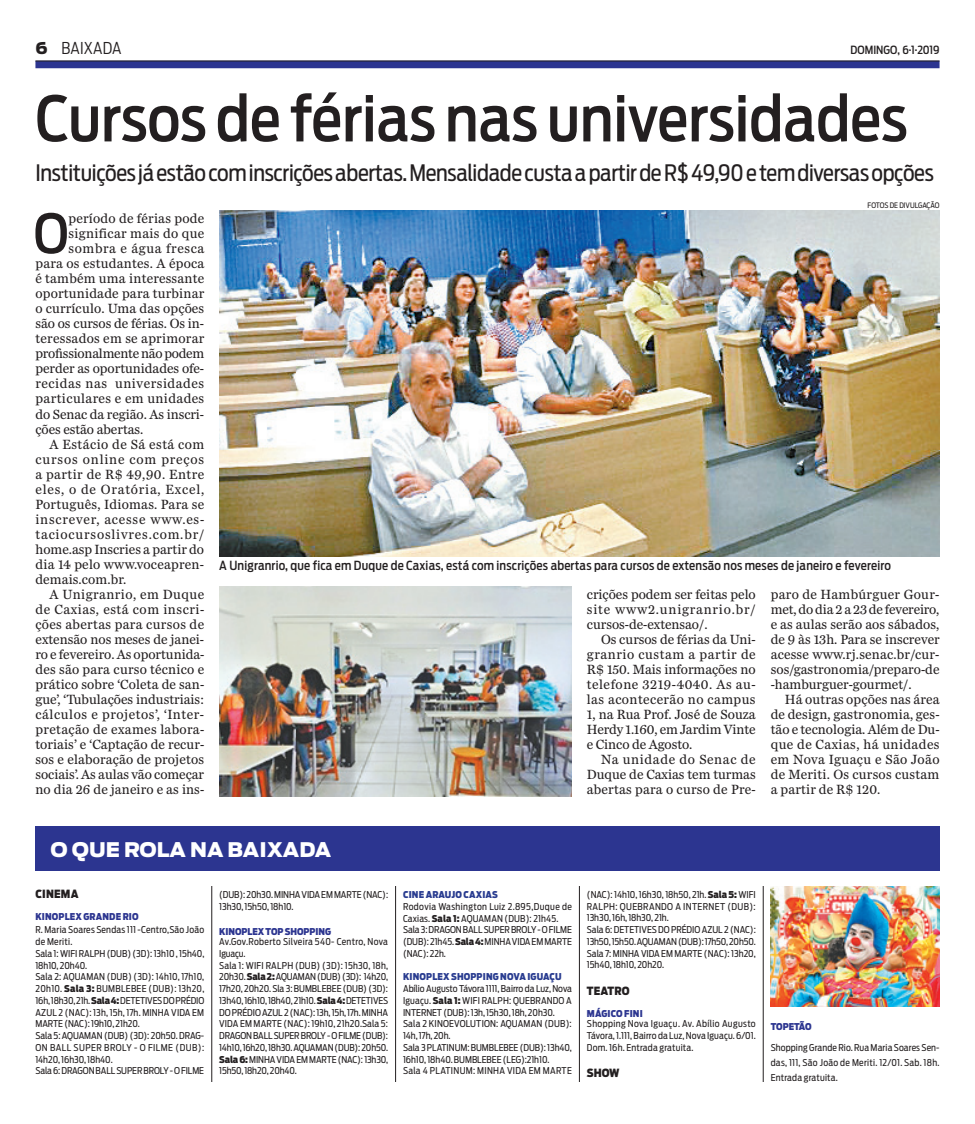
<style>
.page{position:relative;width:975px;height:1124px;background:#fff}
.page>*{position:absolute;margin:0;border:0;box-sizing:border-box;transform-origin:0 0}
.t1{font:500 62.5px "Antenna Cond";color:#231f20}
.t2{font:500 54.25px "Antenna Cond";color:#231f20}
.t3{font:22.5px "Antenna Cond";letter-spacing:-.015em;color:#231f20}
.t4{font:900 20px "Antenna";color:#fff}
.t5{font:300 16.25px "Antenna Cond";color:#231f20}
.t6{font:13.75px/15px "Miller Daily Two";letter-spacing:.015em;color:#231f20;text-align:justify}
.t7{font:13.75px "Miller Daily Two";letter-spacing:-.005em;color:#231f20}
.t8{font:13.75px "Miller Daily Two";letter-spacing:.04em;color:#231f20}
.t9{font:13.75px "Miller Daily Two";letter-spacing:.06em;color:#231f20}
.t10{font:13.75px "Miller Daily Two";letter-spacing:.055em;color:#231f20}
.t11{font:13.75px "Miller Daily Two";letter-spacing:.035em;color:#231f20}
.t12{font:13.75px "Miller Daily Two";letter-spacing:-.015em;color:#231f20}
.t13{font:13.75px "Miller Daily Two";letter-spacing:.045em;color:#231f20}
.t14{font:500 12.5px "Antenna Cond";letter-spacing:.015em;color:#231f20}
.t15{font:500 11.25px "Antenna Cond";letter-spacing:-.005em;color:#231f20}
.t16{font:900 11.25px "Antenna Cond";letter-spacing:.015em;color:#231f20}
.t17{font:9.38px/11.8px "Antenna Cond";letter-spacing:-.005em;color:#231f20}
.t18{font:900 9.38px "Antenna Cond";letter-spacing:.015em;color:#293c90}
.t19{font:900 9.38px "Antenna Cond";letter-spacing:.015em;color:#2c3590}
.t20{font:900 9.38px "Antenna Cond";letter-spacing:-.005em;color:#2c3590}
.t21{font:7.5px "Antenna Cond";letter-spacing:-.015em;color:#231f20}
.s1{font-family:"Antenna";font-weight:900}
.s2{font-weight:900}
</style>
<div class="page">
<div style="left:35px;top:61px;width:904px;height:7px;background:#2c3590"></div>
<div style="left:35px;top:826px;width:904px;height:45px;background:#2c3590"></div>
<hr style="left:35px;top:61px;width:904px;height:1px;background:#231f20">
<img style="left:770px;top:886px;width:169px;height:120px">
<hr style="left:211px;top:886px;width:1px;height:195px;background:#231f20">
<hr style="left:395px;top:886px;width:1px;height:195px;background:#231f20">
<hr style="left:579px;top:886px;width:1px;height:195px;background:#231f20">
<hr style="left:763px;top:886px;width:1px;height:195px;background:#231f20">
<img style="left:219px;top:211px;width:720px;height:345px">
<img style="left:219px;top:586px;width:353px;height:210px">
<h3 class="t5" style="left:35px;top:38px;width:87px"><span class="s1">6</span> BAIXADA</h3>
<p class="t15" style="left:850px;top:43px;width:90px">Domingo, 6.1.2019</p>
<h1 class="t1" style="left:35px;top:81px;width:873px">Cursos de férias nas universidades</h1>
<h3 class="t3" style="left:35px;top:160px;width:899px">Instituições já estão com inscrições abertas. Mensalidade custa a partir de R$ 49,90 e tem diversas opções</h3>
<h2 class="t2" style="left:34px;top:201px;width:33px">O</h2>
<h3 class="t6" style="left:68px;top:211px;width:137px">período de férias pode</h3>
<p class="t21" style="left:867px;top:201px;width:73px">FOTOS DE DIVULGAÇÃO</p>
<h3 class="t6" style="left:68px;top:226px;width:137px">significar mais do que</h3>
<h3 class="t13" style="left:68px;top:241px;width:137px">sombra e água fresca</h3>
<h3 class="t6" style="left:35px;top:256px;width:170px">para os estudantes. A época</h3>
<h3 class="t6" style="left:35px;top:271px;width:170px">é também uma interessante</h3>
<h3 class="t6" style="left:35px;top:286px;width:170px">oportunidade para turbinar</h3>
<h3 class="t6" style="left:35px;top:301px;width:170px">o currículo. Uma das opções</h3>
<h3 class="t7" style="left:35px;top:316px;width:170px">são os cursos de férias. Os in-</h3>
<h3 class="t6" style="left:35px;top:331px;width:170px">teressados em se aprimorar</h3>
<h3 class="t12" style="left:35px;top:346px;width:170px">profissionalmentenão podem</h3>
<h3 class="t7" style="left:35px;top:361px;width:170px">perder as oportunidades ofe-</h3>
<h3 class="t8" style="left:35px;top:376px;width:170px">recidas nas universidades</h3>
<h3 class="t6" style="left:35px;top:391px;width:170px">particulares e em unidades</h3>
<h3 class="t7" style="left:35px;top:406px;width:170px">do Senac da região. As inscri-</h3>
<h3 class="t7" style="left:35px;top:421px;width:109px">ções estão abertas.</h3>
<h3 class="t11" style="left:50px;top:436px;width:156px">A Estácio de Sá está com</h3>
<h3 class="t9" style="left:35px;top:451px;width:170px">cursos online com preços</h3>
<h3 class="t6" style="left:35px;top:466px;width:170px">a partir de R$ 49,90. Entre</h3>
<h3 class="t10" style="left:35px;top:481px;width:170px">eles, o de Oratória, Excel,</h3>
<h3 class="t6" style="left:35px;top:496px;width:170px">Português, Idiomas. Para se</h3>
<h3 class="t10" style="left:35px;top:511px;width:170px">inscrever, acesse www.es-</h3>
<h3 class="t9" style="left:35px;top:526px;width:170px">taciocursoslivres.com.br/</h3>
<h3 class="t6" style="left:35px;top:541px;width:170px">home.asp Inscries a partir do</h3>
<h3 class="t6" style="left:35px;top:556px;width:170px">dia 14 pelo www.voceapren-</h3>
<h3 class="t6" style="left:35px;top:571px;width:92px">demais.com.br.</h3>
<h3 class="t11" style="left:50px;top:586px;width:156px">A Unigranrio, em Duque</h3>
<h3 class="t8" style="left:35px;top:601px;width:170px">de Caxias, está com inscri-</h3>
<h3 class="t6" style="left:35px;top:616px;width:170px">ções abertas para cursos de</h3>
<h3 class="t6" style="left:35px;top:631px;width:170px">extensão nos meses de janei-</h3>
<h3 class="t7" style="left:35px;top:646px;width:170px">ro e fevereiro. As oportunida-</h3>
<h3 class="t6" style="left:35px;top:661px;width:170px">des são para curso técnico e</h3>
<h3 class="t6" style="left:35px;top:676px;width:170px">prático sobre ‘Coleta de san-</h3>
<h3 class="t6" style="left:35px;top:691px;width:170px">gue’, ‘Tubulações industriais:</h3>
<h3 class="t8" style="left:35px;top:706px;width:170px">cálculos e projetos’, ‘Inter-</h3>
<h3 class="t6" style="left:35px;top:721px;width:170px">pretação de exames labora-</h3>
<h3 class="t6" style="left:35px;top:736px;width:170px">toriais’ e ‘Captação de recur-</h3>
<h3 class="t6" style="left:35px;top:751px;width:170px">sos e elaboração de projetos</h3>
<h3 class="t7" style="left:35px;top:766px;width:170px">sociais’. As aulas vão começar</h3>
<h3 class="t6" style="left:35px;top:781px;width:170px">no dia 26 de janeiro e as ins-</h3>
<h3 class="t14" style="left:219px;top:557px;width:673px">A Unigranrio, que fica em Duque de Caxias, está com inscrições abertas para cursos de extensão nos meses de janeiro e fevereiro</h3>
<h3 class="t6" style="left:587px;top:586px;width:170px">crições podem ser feitas pelo site www2.unigranrio.br/ cursos-de-extensao/.</h3>
<h3 class="t6" style="left:587px;top:631px;width:170px;text-indent:14px">Os cursos de férias da Uni&shy;granrio custam a partir de R$ 150. Mais informações no telefone 3219-4040. As au&shy;las acontecerão no campus 1, na Rua Prof. José de Souza Herdy 1.160, em Jardim Vinte e Cinco de Agosto.</h3>
<h3 class="t6" style="left:587px;top:751px;width:170px;text-indent:14px">Na unidade do Senac de Duque de Caxias tem turmas abertas para o curso de Pre-</h3>
<h3 class="t6" style="left:770px;top:586px;width:170px">paro de Hambúrguer Gour&shy;met,do dia 2 a 23de fevereiro, e as aulas serão aos sábados, de 9 às 13h. Para se inscrever acesse www.rj.senac.br/cur&shy;sos/gastronomia/preparo-de -hamburguer-gourmet/.</h3>
<h3 class="t6" style="left:770px;top:691px;width:170px;text-indent:14px">Há outras opções nas área de design, gastronomia, ges&shy;tão e tecnologia. Além de Du&shy;que de Caxias, há unidades em Nova Iguaçu e São João de Meriti. Os cursos custam a partir de R$ 120.</h3>
<h3 class="t4" style="left:50px;top:837px;width:282px">O QUE ROLA NA BAIXADA</h3>
<p class="t16" style="left:35px;top:886px;width:45px">CINEMA</p>
<p class="t19" style="left:35px;top:910px;width:105px">KINOPLEX GRANDE RIO</p>
<p class="t17" style="left:35px;top:923px;width:170px">R. Maria Soares Sendas 111 -Centro,São João de Meriti.<br>Sala 1: WIFI RALPH (DUB) (3D): 13h10 , 15h40, 18h10, 20h40.<br>Sala 2: AQUAMAN (DUB) (3D): 14h10, 17h10, 20h10. <span class="s2">Sala 3:</span> BUMBLEBEE (DUB): 13h20, 16h, 18h30, 21h. <span class="s2">Sala 4:</span> DETETIVES DO PRÉDIO AZUL 2 (NAC): 13h, 15h, 17h. MINHA VIDA EM MARTE (NAC): 19h10, 21h20.<br>Sala 5: AQUAMAN (DUB) (3D): 20h50. DRAG-ON BALL SUPER BROLY - O FILME (DUB):<br>14h20, 16h30, 18h40.<br>Sala 6: DRAGON BALL SUPER BROLY - O FILME</p>
<p class="t17" style="left:219px;top:888px;width:170px">(DUB): 20h30. MINHA VIDA EM MARTE (NAC):<br>13h30, 15h50, 18h10.</p>
<p class="t20" style="left:219px;top:925px;width:113px">KINOPLEX TOP SHOPPING</p>
<p class="t17" style="left:219px;top:935px;width:170px">Av.Gov.Roberto Silveira 540- Centro, Nova Iguaçu.<br>Sala 1: WIFI RALPH (DUB) (3D): 15h30, 18h, 20h30. <span class="s2">Sala 2:</span> AQUAMAN (DUB) (3D): 14h20, 17h20, 20h20. Sla 3: BUMBLEBEE (DUB) (3D):<br>13h40, 16h10, 18h40, 21h10. <span class="s2">Sala 4:</span> DETETIVES DO PRÉDIO AZUL 2 (NAC): 13h, 15h, 17h. MINHA VIDA EM MARTE (NAC): 19h10, 21h20.Sala 5:<br>DRAGON BALL SUPER BROLY - O FILME (DUB):<br>14h10, 16h20, 18h30. AQUAMAN (DUB): 20h50.<br><span class="s2">Sala 6:</span> MINHA VIDA EM MARTE (NAC): 13h30, 15h50, 18h20, 20h40.</p>
<p class="t18" style="left:403px;top:888px;width:96px">CINE ARAUJO CAXIAS</p>
<p class="t17" style="left:403px;top:900px;width:170px">Rodovia Washington Luiz 2.895,Duque de Caxias. <span class="s2">Sala 1:</span> AQUAMAN (DUB): 21h45.<br>Sala 3: DRAGON BALL SUPER BROLY - O FILME (DUB): 21h45. <span class="s2">Sala 4:</span> MINHA VIDA EM MARTE (NAC): 22h.</p>
<p class="t18" style="left:403px;top:971px;width:160px">KINOPLEX SHOPPING NOVA IGUAÇU</p>
<p class="t17" style="left:403px;top:982px;width:170px">Abílio Augusto Távora 1111, Bairro da Luz, Nova Iguaçu. <span class="s2">Sala 1:</span> WIFI RALPH: QUEBRANDO A INTERNET (DUB): 13h, 15h30, 18h, 20h30.<br>Sala 2 KINOEVOLUTION: AQUAMAN (DUB):<br>14h, 17h, 20h.<br>Sala 3 PLATINUM: BUMBLEBEE (DUB): 13h40, 16h10, 18h40. BUMBLEBEE (LEG):21h10.<br>Sala 4 PLATINUM: MINHA VIDA EM MARTE</p>
<p class="t17" style="left:587px;top:888px;width:170px">(NAC): 14h10, 16h30, 18h50, 21h. <span class="s2">Sala 5:</span> WIFI RALPH: QUEBRANDO A INTERNET (DUB):<br>13h30, 16h, 18h30, 21h.<br>Sala 6: DETETIVES DO PRÉDIO AZUL 2 (NAC):<br>13h50, 15h50. AQUAMAN (DUB): 17h50, 20h50.<br>Sala 7: MINHA VIDA EM MARTE (NAC): 13h20, 15h40, 18h10, 20h20.</p>
<p class="t16" style="left:587px;top:983px;width:44px">TEATRO</p>
<p class="t19" style="left:587px;top:1007px;width:57px">MÁGICO FINI</p>
<p class="t17" style="left:587px;top:1017px;width:170px;text-align:justify">Shopping Nova Iguaçu. Av. Abílio Augusto Távora, 1.111, Bairro da Luz, Nova Iguaçu. 6/01.<br>Dom. 16h. Entrada gratuita.</p>
<p class="t16" style="left:587px;top:1065px;width:34px">SHOW</p>
<p class="t20" style="left:770px;top:1020px;width:42px">TOPETÃO</p>
<p class="t17" style="left:770px;top:1040px;width:170px;line-height:15px;text-align:justify">Shopping Grande Rio. Rua Maria Soares Sen&shy;das, 111, São João de Meriti. 12/01. Sab. 18h.<br>Entrada gratuita.</p>
</div>
